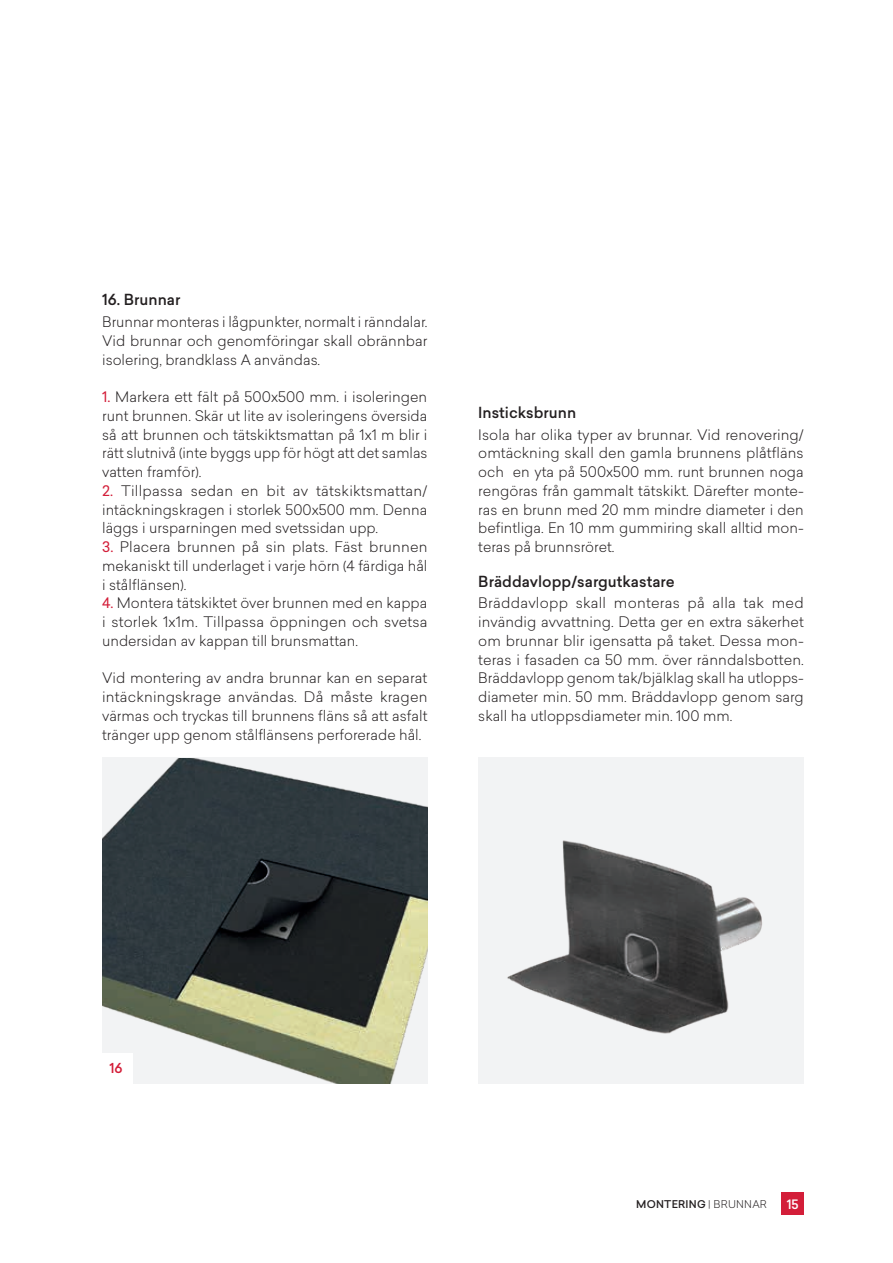
<style>
.page{position:relative;width:893px;height:1263px;background:#fff}
.page>*{position:absolute;margin:0;border:0;box-sizing:border-box;transform-origin:0 0}
.Subtitle_-_Body_text{font:500 15px "Sailec";color:#231f20}
.Body_text{font:300 14.25px/18.8px "Sailec";color:#231f20;text-align:justify}
.Table__subtitle{font:500 13.5px "Sailec";color:#d31e39}
.t1{font:500 12.75px "Sailec";color:#fff}
.Body_text-2{font:500 10.5px "Sailec";letter-spacing:.02em;color:#231f20}
.s1{font-weight:400;color:#d31e39}
.s2{font-weight:300}
</style>
<div class="page">
<div style="left:782px;top:1193px;width:22px;height:22px;background:#d31e39"></div>
<div style="left:478px;top:758px;width:326px;height:326px;background:#f2f3f4"></div>
<img style="left:507px;top:840px;width:255px;height:194px">
<img style="left:102px;top:758px;width:325px;height:326px">
<div style="left:102px;top:1053px;width:31px;height:31px;background:#fff"></div>
<p class="Subtitle_-_Body_text" style="left:102px;top:289px;width:80px">16. Brunnar</p>
<p class="Body_text" style="left:102px;top:312px;width:327px">Brunnar monteras i lågpunkter, normalt i ränndalar.<br>Vid brunnar och genomföringar skall obrännbar isolering, brandklass A användas.</p>
<p class="Body_text" style="left:102px;top:387px;width:327px"><span class="s1">1.</span> Markera ett fält på 500x500 mm. i isoleringen runt brunnen. Skär ut lite av isoleringens översida så att brunnen och tätskiktsmattan på 1x1 m blir i rätt slutnivå (inte byggs upp för högt att det samlas vatten framför).</p>
<p class="Body_text" style="left:102px;top:481px;width:327px"><span class="s1">2.</span> Tillpassa sedan en bit av tätskiktsmattan/ intäckningskragen i storlek 500x500 mm. Denna läggs i ursparningen med svetssidan upp.</p>
<p class="Body_text" style="left:102px;top:537px;width:327px"><span class="s1">3.</span> Placera brunnen på sin plats. Fäst brunnen mekaniskt till underlaget i varje hörn (4 färdiga hål i stålflänsen).</p>
<p class="Body_text" style="left:102px;top:593px;width:327px"><span class="s1">4.</span> Montera tätskiktet över brunnen med en kappa i storlek 1x1m. Tillpassa öppningen och svetsa undersidan av kappan till brunsmattan.</p>
<p class="Body_text" style="left:102px;top:668px;width:327px">Vid montering av andra brunnar kan en separat intäckningskrage användas. Då måste kragen värmas och tryckas till brunnens fläns så att asfalt tränger upp genom stålflänsens perforerade hål.</p>
<p class="Subtitle_-_Body_text" style="left:478px;top:402px;width:99px">Insticksbrunn</p>
<p class="Body_text" style="left:478px;top:425px;width:327px">Isola har olika typer av brunnar. Vid renovering/ omtäckning skall den gamla brunnens plåtfläns och en yta på 500x500 mm. runt brunnen noga rengöras från gammalt tätskikt. Därefter monte&shy;ras en brunn med 20 mm mindre diameter i den befintliga. En 10 mm gummiring skall alltid mon&shy;teras på brunnsröret.</p>
<p class="Subtitle_-_Body_text" style="left:478px;top:570px;width:198px">Bräddavlopp/sargutkastare</p>
<p class="Body_text" style="left:478px;top:593px;width:327px">Bräddavlopp skall monteras på alla tak med invändig avvattning. Detta ger en extra säkerhet om brunnar blir igensatta på taket. Dessa mon&shy;teras i fasaden ca 50 mm. över ränndalsbotten.<br>Bräddavlopp genom tak/bjälklag skall ha utlopps&shy;diameter min. 50 mm. Bräddavlopp genom sarg skall ha utloppsdiameter min. 100 mm.</p>
<p class="Table__subtitle" style="left:109px;top:1058px;width:15px">16</p>
<p class="Body_text-2" style="left:636px;top:1196px;width:132px">MONTERING <span class="s2">| BRUNNAR</span></p>
<p class="t1" style="left:787px;top:1195px;width:14px">15</p>
</div>
